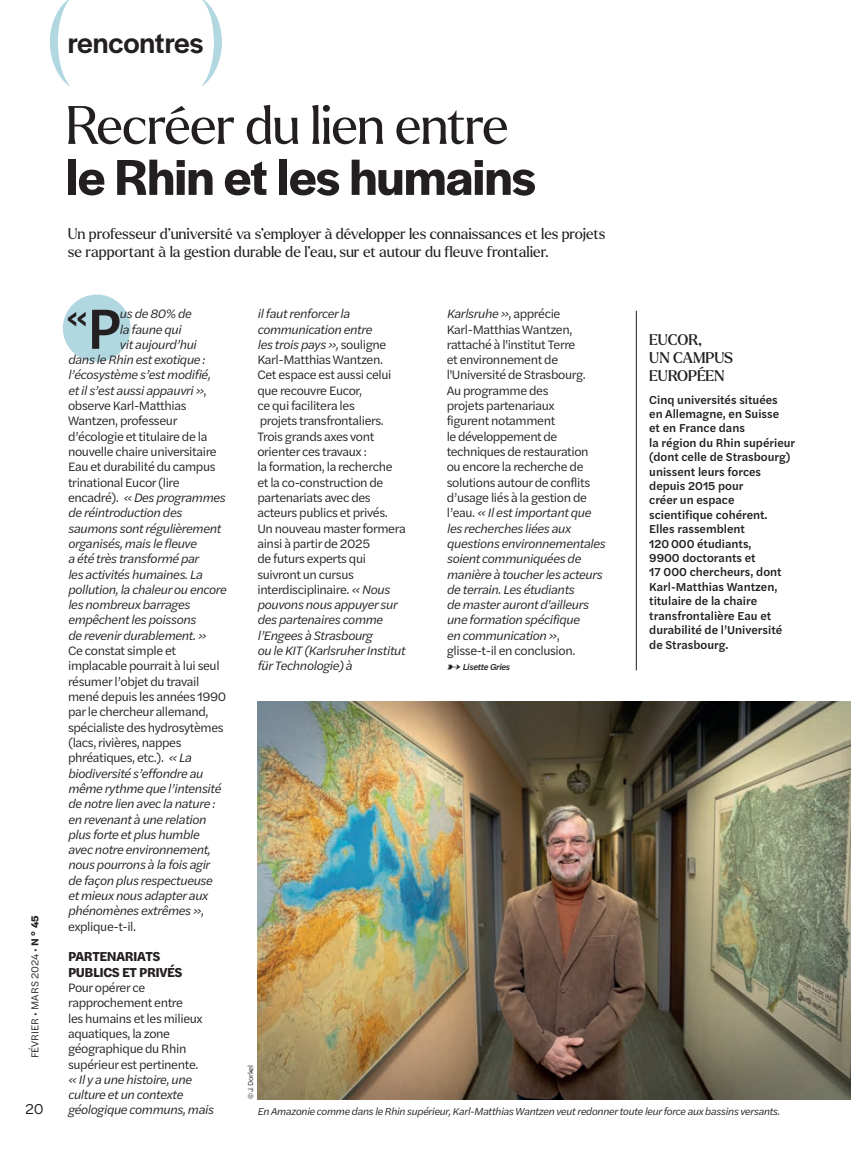
<style>
.page{position:relative;width:851px;height:1149px;background:#fff}
.page>*{position:absolute;margin:0;border:0;box-sizing:border-box;transform-origin:0 0}
.t1{font:94.8px "Larken";color:#b1d8e0}
.t2{font:52.5px "Larken";letter-spacing:-.02em;color:#231f20}
.t3{font:600 52.5px "Halyard Display";letter-spacing:-.01em;color:#231f20}
.t4{font:500 34.5px "Halyard Text";color:#231f20}
.t5{font:500 30.6px "Halyard Display";color:#231f20}
.t6{font:15px/18px "Larken";letter-spacing:-.005em;color:#231f20}
.t7{font:500 15px/18px "Larken";letter-spacing:-.005em;color:#231f20}
.t8{font:15px "Halyard Text";color:#231f20}
.t9{font:700 13.5px/15.3px "Halyard Text";letter-spacing:-.03em;color:#231f20}
.t10{font:12.75px/15.3px "Halyard Text";letter-spacing:-.03em;color:#231f20}
.t11{font:italic 12.75px/15.3px "Halyard Text";letter-spacing:-.03em;color:#231f20}
.t12{font:500 12px/14.4px "Halyard Text";color:#231f20}
.t13{font:italic 10.5px "Halyard Text";letter-spacing:-.03em;color:#231f20}
.t14{font:10.5px "Halyard Text";color:#231f20}
.t15{font:italic 500 9px "Halyard Text";letter-spacing:-.03em;color:#231f20}
.t16{font:7.5px "Halyard Text";letter-spacing:-.03em;color:#231f20}
.s1{font-weight:700}
.s2{font-size:59.1px}
.s3{font-style:normal}
.s4{font-style:italic}
.s5{font-size:10.5px}
</style>
<div class="page">
<div style="left:63px;top:294px;width:67px;height:68px;background:#b1d8e0;border-radius:50%"></div>
<img style="left:257px;top:701px;width:593px;height:397px">
<hr style="left:636px;top:310px;width:1px;height:360px;background:#231f20">
<h1 class="t1" style="left:44px;top:-25px;width:29px">(</h1>
<h1 class="t1" style="left:200px;top:-25px;width:29px">)</h1>
<h3 class="t5" style="left:68px;top:21px;width:137px">rencontres</h3>
<p class="t14" style="left:27px;top:1057px;width:144px;rotate:-90deg">FÉVRIER • MARS 2024 • <span class="s1">N ° 45</span></p>
<p class="t8" style="left:25px;top:1097px;width:20px">20</p>
<h2 class="t2" style="left:66px;top:90px;width:444px">Recréer du lien entre</h2>
<h2 class="t3" style="left:66px;top:140px;width:471px">le Rhin et les humains</h2>
<p class="t6" style="left:68px;top:224px;width:539px">Un professeur d’université va s’employer à développer les connaissances et les projets se rapportant à la gestion durable de l’eau, sur et autour du fleuve frontalier.</p>
<h3 class="t4" style="left:66px;top:292px;width:56px">«<span class="s2">P</span></h3>
<p class="t11" style="left:120px;top:305px;width:74px">us de 80% de</p>
<p class="t11" style="left:120px;top:321px;width:63px">la faune qui</p>
<p class="t11" style="left:120px;top:336px;width:78px">vit aujourd’hui</p>
<p class="t11" style="left:68px;top:351px;width:139px">dans le Rhin est exotique :</p>
<p class="t11" style="left:68px;top:367px;width:144px">l’écosystème s’est modifié,</p>
<p class="t11" style="left:68px;top:382px;width:140px">et il s’est aussi appauvri »<span class="s3">,</span></p>
<p class="t10" style="left:68px;top:397px;width:120px">observe Karl-Matthias</p>
<p class="t10" style="left:68px;top:412px;width:111px">Wantzen, professeur</p>
<p class="t10" style="left:68px;top:428px;width:141px">d’écologie et titulaire de la</p>
<p class="t10" style="left:68px;top:443px;width:150px">nouvelle chaire universitaire</p>
<p class="t10" style="left:68px;top:458px;width:149px">Eau et durabilité du campus</p>
<p class="t10" style="left:68px;top:474px;width:113px">trinational Eucor (lire</p>
<p class="t11" style="left:68px;top:489px;width:159px"><span class="s3">encadré).</span> « Des programmes</p>
<p class="t11" style="left:68px;top:504px;width:115px">de réintroduction des</p>
<p class="t11" style="left:68px;top:520px;width:154px">saumons sont régulièrement</p>
<p class="t11" style="left:68px;top:535px;width:130px">organisés, mais le fleuve</p>
<p class="t11" style="left:68px;top:550px;width:132px">a été très transformé par</p>
<p class="t11" style="left:68px;top:565px;width:136px">les activités humaines. La</p>
<p class="t11" style="left:68px;top:581px;width:160px">pollution, la chaleur ou encore</p>
<p class="t11" style="left:68px;top:596px;width:123px">les nombreux barrages</p>
<p class="t11" style="left:68px;top:611px;width:129px">empêchent les poissons</p>
<p class="t11" style="left:68px;top:627px;width:139px">de revenir durablement. »</p>
<p class="t11" style="left:68px;top:642px;width:160px"><span class="s3">Ce constat simple et implacable pourrait à lui seul résumer l’objet du travail mené depuis les années 1990 par le chercheur allemand, spécialiste des hydrosytèmes (lacs, rivières, nappes phréatiques, etc.).</span> « La biodiversité s’effondre au même rythme que l’intensité de notre lien avec la nature : en revenant à une relation plus forte et plus humble avec notre environnement, nous pourrons à la fois agir de façon plus respectueuse et mieux nous adapter aux phénomènes extrêmes »<span class="s3">, explique-t-il.</span></p>
<p class="t9" style="left:68px;top:947px;width:116px">PARTENARIATS<br>PUBLICS ET PRIVÉS</p>
<p class="t10" style="left:68px;top:979px;width:136px">Pour opérer ce rapprochement entre<br>les humains et les milieux aquatiques, la zone géographique du Rhin supérieur est pertinente.</p>
<p class="t11" style="left:68px;top:1070px;width:147px">« Il y a une histoire, une culture et un contexte géologique communs, mais</p>
<p class="t10" style="left:257px;top:305px;width:150px"><span class="s4">il faut renforcer la communication entre<br>les trois pays »,</span> souligne<br>Karl-Matthias Wantzen.<br>Cet espace est aussi celui que recouvre Eucor,<br>ce qui facilitera les<br>projets transfrontaliers.<br>Trois grands axes vont orienter ces travaux :<br>la formation, la recherche et la co-construction de partenariats avec des acteurs publics et privés.<br>Un nouveau master formera ainsi à partir de 2025<br>de futurs experts qui suivront un cursus interdisciplinaire. <span class="s4">« Nous pouvons nous appuyer sur des partenaires comme l’Engees à Strasbourg<br>ou le KIT (Karlsruher Institut für Technologie) à</span></p>
<p class="t10" style="left:446px;top:305px;width:160px"><span class="s4">Karlsruhe »</span>, apprécie<br>Karl-Matthias Wantzen, rattaché à l'institut Terre<br>et environnement de l'Université de Strasbourg.<br>Au programme des<br>projets partenariaux<br>figurent notamment<br>le développement de techniques de restauration ou encore la recherche de solutions autour de conflits d’usage liés à la gestion de l’eau. <span class="s4">« Il est important que les recherches liées aux questions environnementales soient communiquées de manière à toucher les acteurs de terrain. Les étudiants<br>de master auront d'ailleurs une formation spécifique<br>en communication »</span>, glisse-t-il en conclusion.</p>
<p class="t15" style="left:446px;top:660px;width:65px"><span class="s5">→</span> Lisette Gries</p>
<p class="t7" style="left:649px;top:330px;width:85px">EUCOR,<br>UN CAMPUS<br>EUROPÉEN</p>
<p class="t12" style="left:649px;top:391px;width:147px">Cinq universités situées<br>en Allemagne, en Suisse<br>et en France dans<br>la région du Rhin supérieur (dont celle de Strasbourg) unissent leurs forces depuis 2015 pour<br>créer un espace scientifique cohérent.<br>Elles rassemblent<br>120 000 étudiants,<br>9900 doctorants et<br>17 000 chercheurs, dont<br>Karl-Matthias Wantzen, titulaire de la chaire transfrontalière Eau et durabilité de l’Université de Strasbourg.</p>
<p class="t16" style="left:245px;top:1098px;width:36px;rotate:-90deg">© J. Dorkel</p>
<p class="t13" style="left:257px;top:1103px;width:524px">En Amazonie comme dans le Rhin supérieur, Karl-Matthias Wantzen veut redonner toute leur force aux bassins versants.</p>
</div>
